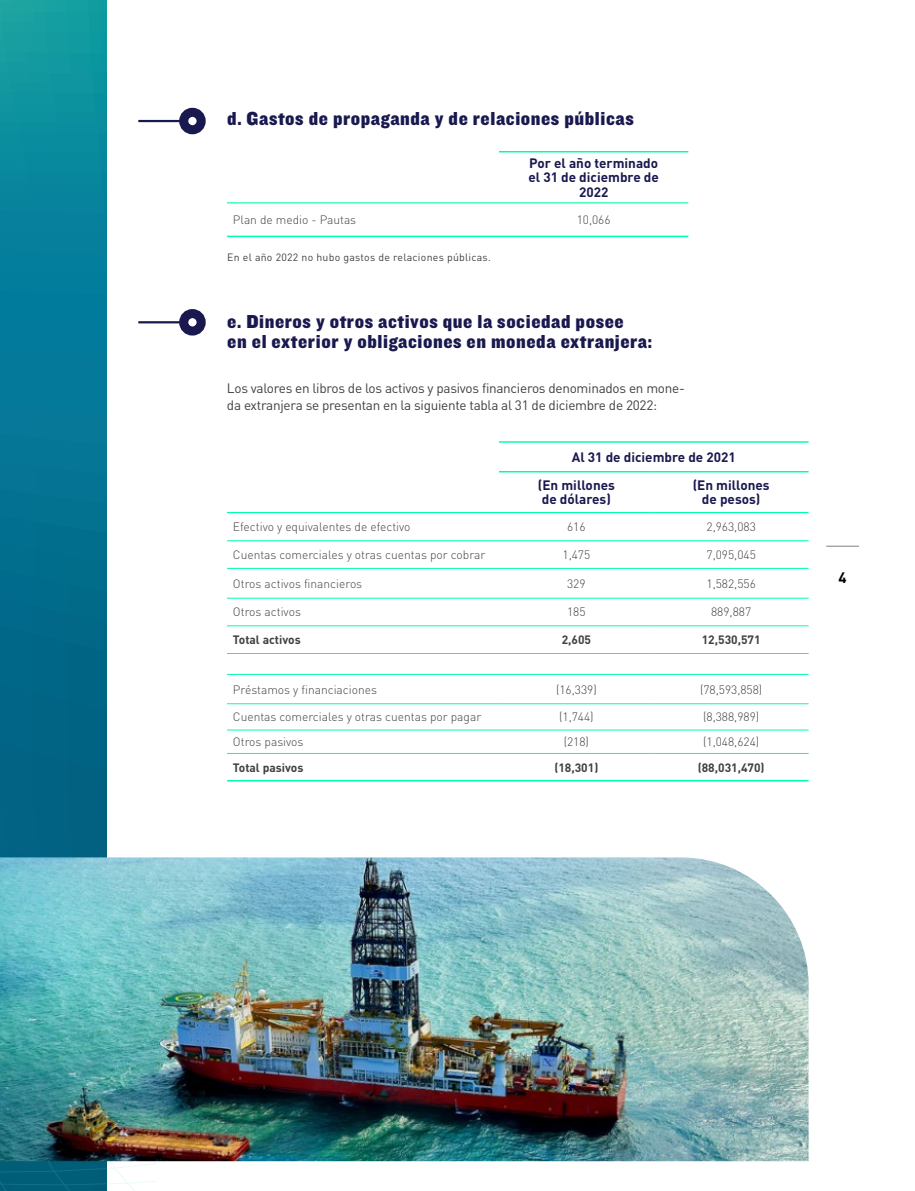
<style>
.page{position:relative;width:915px;height:1191px;background:#fff}
.page>*{position:absolute;margin:0;border:0;box-sizing:border-box;transform-origin:0 0}
.t1{font:19.5px/19.5px "Knockout HTF71 Full Middlewt";letter-spacing:.03em;color:#1a194f}
.t2{font:700 15px "DIN Pro";color:#000}
.t3{font:13.5px/16.2px "DIN Pro";letter-spacing:-.02em;color:#404040}
.t4{font:700 13.5px/14.5px "DIN Pro";color:#1a194f;text-align:center}
.t5{font:300 12px "DIN Pro";color:#404040}
.t6{font:700 12px "DIN Pro";color:#404040}
.t7{font:10.5px "DIN Pro";letter-spacing:.025em;color:#404040}
</style>
<div class="page">
<svg style="left:0;top:0;width:106px;height:857px;background:#057793"></svg>
<hr style="left:227px;top:512px;width:272px;height:1px;background:#01ffa7">
<hr style="left:227px;top:540px;width:272px;height:1px;background:#01ffa7">
<hr style="left:499px;top:540px;width:154px;height:1px;background:#01ffa7">
<hr style="left:653px;top:540px;width:155px;height:1px;background:#01ffa7">
<hr style="left:227px;top:568px;width:272px;height:1px;background:#01ffa7">
<hr style="left:499px;top:568px;width:154px;height:1px;background:#01ffa7">
<hr style="left:653px;top:568px;width:155px;height:1px;background:#01ffa7">
<hr style="left:227px;top:598px;width:272px;height:1px;background:#01ffa7">
<hr style="left:499px;top:598px;width:154px;height:1px;background:#01ffa7">
<hr style="left:653px;top:598px;width:155px;height:1px;background:#01ffa7">
<hr style="left:227px;top:625px;width:272px;height:1px;background:#01ffa7">
<hr style="left:499px;top:625px;width:154px;height:1px;background:#01ffa7">
<hr style="left:653px;top:625px;width:155px;height:1px;background:#01ffa7">
<hr style="left:227px;top:653px;width:272px;height:1px;background:#01ffa7">
<hr style="left:499px;top:653px;width:154px;height:1px;background:#01ffa7">
<hr style="left:653px;top:653px;width:155px;height:1px;background:#01ffa7">
<hr style="left:227px;top:674px;width:272px;height:1px;background:#01ffa7">
<hr style="left:499px;top:674px;width:154px;height:1px;background:#01ffa7">
<hr style="left:653px;top:674px;width:155px;height:1px;background:#01ffa7">
<hr style="left:227px;top:703px;width:272px;height:1px;background:#01ffa7">
<hr style="left:499px;top:703px;width:154px;height:1px;background:#01ffa7">
<hr style="left:653px;top:703px;width:155px;height:1px;background:#01ffa7">
<hr style="left:227px;top:729px;width:272px;height:1px;background:#01ffa7">
<hr style="left:499px;top:729px;width:154px;height:1px;background:#01ffa7">
<hr style="left:653px;top:729px;width:155px;height:1px;background:#01ffa7">
<hr style="left:227px;top:753px;width:272px;height:1px;background:#01ffa7">
<hr style="left:499px;top:753px;width:154px;height:1px;background:#01ffa7">
<hr style="left:653px;top:753px;width:155px;height:1px;background:#01ffa7">
<hr style="left:499px;top:441px;width:154px;height:2px;background:#01ffa7">
<hr style="left:653px;top:441px;width:155px;height:2px;background:#01ffa7">
<hr style="left:499px;top:471px;width:154px;height:1px;background:#01ffa7">
<hr style="left:653px;top:471px;width:155px;height:1px;background:#01ffa7">
<hr style="left:499px;top:512px;width:154px;height:1px;background:#01ffa7">
<hr style="left:653px;top:512px;width:155px;height:1px;background:#01ffa7">
<hr style="left:227px;top:780px;width:272px;height:1px;background:#01ffa7">
<hr style="left:499px;top:780px;width:154px;height:1px;background:#01ffa7">
<hr style="left:653px;top:780px;width:155px;height:1px;background:#01ffa7">
<hr style="left:499px;top:151px;width:189px;height:1px;background:#01ffa7">
<hr style="left:499px;top:202px;width:189px;height:1px;background:#01ffa7">
<hr style="left:227px;top:202px;width:272px;height:1px;background:#01ffa7">
<hr style="left:227px;top:236px;width:272px;height:1px;background:#01ffa7">
<hr style="left:499px;top:236px;width:189px;height:1px;background:#01ffa7">
<svg style="left:0;top:1161px;width:156px;height:30px"></svg>
<img style="left:0;top:857px;width:808px;height:304px">
<div style="left:179px;top:108px;width:27px;height:26px;border:9px solid #1a194f;border-radius:50%"></div>
<hr style="left:138px;top:120px;width:47px;height:2px;background:#1a194f">
<div style="left:179px;top:309px;width:27px;height:26px;border:9px solid #1a194f;border-radius:50%"></div>
<hr style="left:138px;top:321px;width:47px;height:2px;background:#1a194f">
<hr style="left:826px;top:546px;width:32px;height:1px;background:#808080">
<h1 class="t1" style="left:227px;top:110px;width:408px">d. Gastos de propaganda y de relaciones públicas</h1>
<p class="t4" style="left:528px;top:154px;width:132px">Por el año terminado el 31 de diciembre de<br>2022</p>
<p class="t5" style="left:233px;top:210px;width:125px">Plan de medio - Pautas</p>
<p class="t5" style="left:576px;top:210px;width:35px">10,066</p>
<p class="t7" style="left:227px;top:249px;width:265px">En el año 2022 no hubo gastos de relaciones públicas.</p>
<h1 class="t1" style="left:227px;top:313px;width:426px">e. Dineros y otros activos que la sociedad posee<br>en el exterior y obligaciones en moneda extranjera:</h1>
<p class="t3" style="left:227px;top:379px;width:459px">Los valores en libros de los activos y pasivos financieros denominados en mone&shy;da extranjera se presentan en la siguiente tabla al 31 de diciembre de 2022:</p>
<p class="t4" style="left:537px;top:441px;width:199px;line-height:28px;text-align:left;text-indent:34px">Al 31 de diciembre de 2021 (En millones</p>
<p class="t4" style="left:541px;top:490px;width:71px">de dólares)</p>
<p class="t4" style="left:692px;top:476px;width:78px">(En millones de pesos)</p>
<p class="t5" style="left:233px;top:517px;width:179px">Efectivo y equivalentes de efectivo</p>
<p class="t5" style="left:567px;top:517px;width:20px">616</p>
<p class="t5" style="left:706px;top:517px;width:51px">2,963,083</p>
<p class="t5" style="left:233px;top:545px;width:254px">Cuentas comerciales y otras cuentas por cobrar</p>
<p class="t5" style="left:562px;top:545px;width:29px">1,475</p>
<p class="t5" style="left:706px;top:545px;width:51px">7,095,045</p>
<p class="t5" style="left:233px;top:574px;width:131px">Otros activos financieros</p>
<p class="t5" style="left:567px;top:574px;width:20px">329</p>
<p class="t5" style="left:706px;top:574px;width:51px">1,582,556</p>
<p class="t5" style="left:233px;top:603px;width:69px">Otros activos</p>
<p class="t5" style="left:567px;top:603px;width:20px">185</p>
<p class="t5" style="left:710px;top:603px;width:42px">889,887</p>
<p class="t6" style="left:233px;top:630px;width:69px">Total activos</p>
<p class="t6" style="left:561px;top:630px;width:31px">2,605</p>
<p class="t6" style="left:701px;top:630px;width:60px">12,530,571</p>
<p class="t5" style="left:233px;top:680px;width:145px">Préstamos y financiaciones</p>
<p class="t5" style="left:555px;top:680px;width:42px">(16,339)</p>
<p class="t5" style="left:699px;top:680px;width:64px">(78,593,858)</p>
<p class="t5" style="left:233px;top:708px;width:250px">Cuentas comerciales y otras cuentas por pagar</p>
<p class="t5" style="left:559px;top:708px;width:36px">(1,744)</p>
<p class="t5" style="left:702px;top:708px;width:58px">(8,388,989)</p>
<p class="t5" style="left:233px;top:732px;width:72px">Otros pasivos</p>
<p class="t5" style="left:563px;top:732px;width:27px">(218)</p>
<p class="t5" style="left:702px;top:732px;width:58px">(1,048,624)</p>
<p class="t6" style="left:233px;top:757px;width:72px">Total pasivos</p>
<p class="t6" style="left:554px;top:757px;width:45px">(18,301)</p>
<p class="t6" style="left:697px;top:757px;width:68px">(88,031,470)</p>
<p class="t2" style="left:838px;top:565px;width:10px">4</p>
</div>
